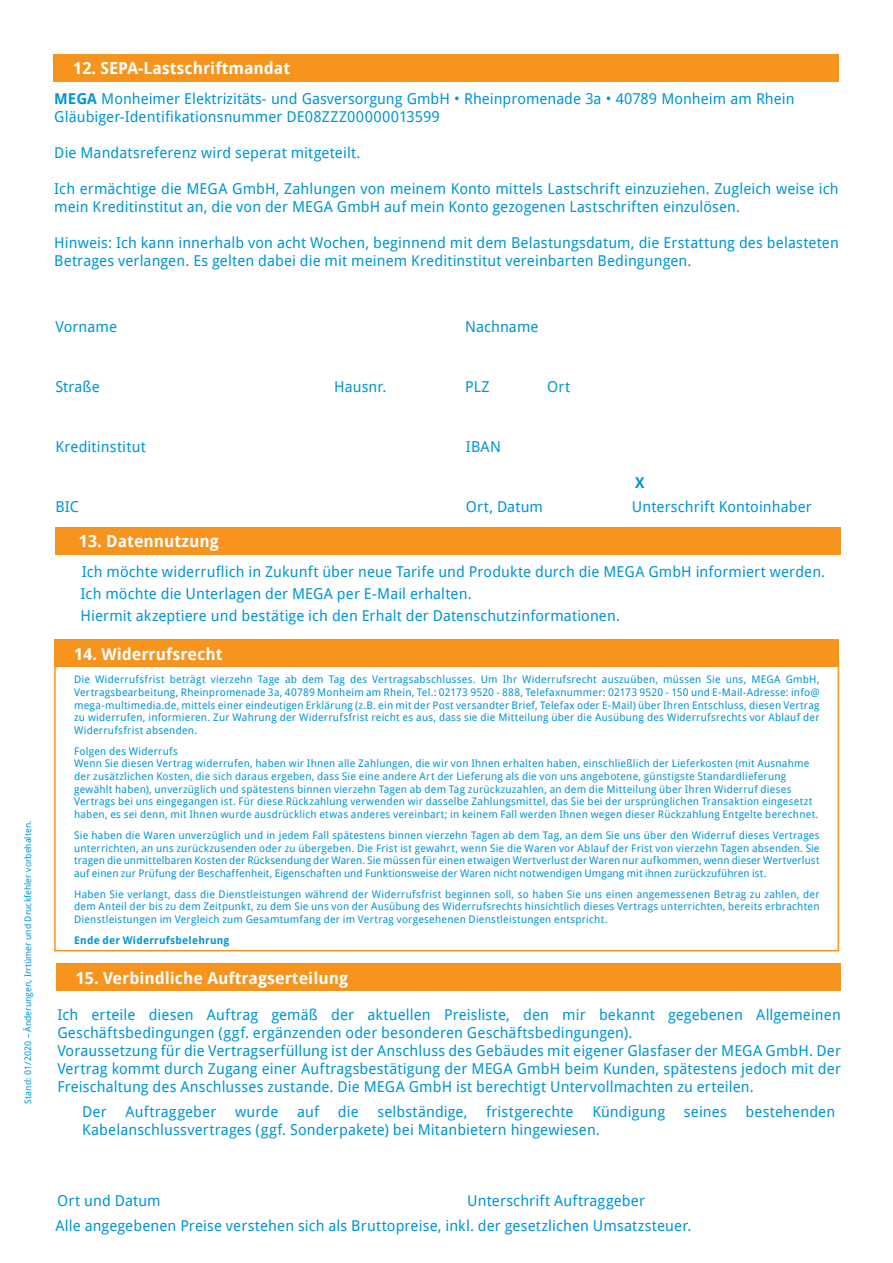
<style>
.page{position:relative;width:893px;height:1263px;background:#fff}
.page>*{position:absolute;margin:0;border:0;box-sizing:border-box;transform-origin:0 0}
.t1{font:700 16.5px "Droid Sans";color:#fff}
.t2{font:15px/18px "Droid Sans";letter-spacing:.005em;color:#0096d6}
.t3{font:700 15px "Droid Sans";color:#0096d6}
.t4{font:10.5px/12.6px "Droid Sans";letter-spacing:.02em;color:#0096d6;text-align:justify}
.t5{font:700 10.5px "Droid Sans";letter-spacing:.025em;color:#0096d6}
.t6{font:9px "Droid Sans";color:#0096d6}
.s1{font-weight:700}
</style>
<div class="page">
<div style="left:55px;top:527px;width:786px;height:27px;background:#f7941e"></div>
<div style="left:53px;top:54px;width:786px;height:27px;background:#f7941e"></div>
<div style="left:54px;top:639px;width:785px;height:27px;background:#f7941e"></div>
<div style="left:54px;top:666px;width:785px;height:285px;border:2px solid #f7941e"></div>
<div style="left:56px;top:963px;width:785px;height:28px;background:#f7941e"></div>
<p class="t6" style="left:22px;top:1104px;width:285px;rotate:-90deg">Stand: 01/2020 – Änderungen, Irrtümer und Druckfehler vorbehalten.</p>
<h1 class="t1" style="left:73px;top:56px;width:218px">12. SEPA-Lastschriftmandat</h1>
<h2 class="t2" style="left:54px;top:89px;width:742px"><span class="s1">MEGA</span> Monheimer Elektrizitäts- und Gasversorgung GmbH • Rheinpromenade 3a • 40789 Monheim am Rhein<br>Gläubiger-Identifikationsnummer DE08ZZZ00000013599</h2>
<h2 class="t2" style="left:54px;top:143px;width:308px">Die Mandatsreferenz wird seperat mitgeteilt.</h2>
<h2 class="t2" style="left:54px;top:179px;width:786px">Ich ermächtige die MEGA GmbH, Zahlungen von meinem Konto mittels Lastschrift einzuziehen. Zugleich weise ich mein Kreditinstitut an, die von der MEGA GmbH auf mein Konto gezogenen Lastschriften einzulösen.</h2>
<h2 class="t2" style="left:54px;top:233px;width:786px">Hinweis: Ich kann innerhalb von acht Wochen, beginnend mit dem Belastungsdatum, die Erstattung des belasteten<br>Betrages verlangen. Es gelten dabei die mit meinem Kreditinstitut vereinbarten Bedingungen.</h2>
<h2 class="t2" style="left:55px;top:317px;width:63px">Vorname</h2>
<h2 class="t2" style="left:465px;top:317px;width:75px">Nachname</h2>
<h2 class="t2" style="left:55px;top:377px;width:46px">Straße</h2>
<h2 class="t2" style="left:334px;top:377px;width:54px">Hausnr.</h2>
<h2 class="t2" style="left:465px;top:377px;width:26px">PLZ</h2>
<h2 class="t2" style="left:547px;top:377px;width:24px">Ort</h2>
<h2 class="t2" style="left:55px;top:437px;width:92px">Kreditinstitut</h2>
<h2 class="t2" style="left:466px;top:437px;width:37px">IBAN</h2>
<h2 class="t3" style="left:635px;top:472px;width:11px">X</h2>
<h2 class="t2" style="left:55px;top:497px;width:25px">BIC</h2>
<h2 class="t2" style="left:466px;top:497px;width:79px">Ort, Datum</h2>
<h2 class="t2" style="left:632px;top:497px;width:181px">Unterschrift Kontoinhaber</h2>
<h1 class="t1" style="left:79px;top:530px;width:141px">13. Datennutzung</h1>
<h2 class="t2" style="left:82px;top:562px;width:745px">Ich möchte widerruflich in Zukunft über neue Tarife und Produkte durch die MEGA GmbH informiert werden.</h2>
<h2 class="t2" style="left:81px;top:582px;width:541px;line-height:22.2px">Ich möchte die Unterlagen der MEGA per E-Mail erhalten.<br>Hiermit akzeptiere und bestätige ich den Erhalt der Datenschutzinformationen.</h2>
<h1 class="t1" style="left:74px;top:642px;width:150px">14. Widerrufsrecht</h1>
<p class="t4" style="left:74px;top:673px;width:747px">Die Widerrufsfrist beträgt vierzehn Tage ab dem Tag des Vertragsabschlusses. Um Ihr Widerrufsrecht auszuüben, müssen Sie uns, MEGA GmbH, Vertragsbearbeitung, Rheinpromenade 3a, 40789 Monheim am Rhein, Tel.: 02173 9520 - 888, Telefaxnummer: 02173 9520 - 150 und E-Mail-Adresse: info@ mega-multimedia.de, mittels einer eindeutigen Erklärung (z.B. ein mit der Post versandter Brief, Telefax oder E-Mail) über Ihren Entschluss, diesen Vertrag zu widerrufen, informieren. Zur Wahrung der Widerrufsfrist reicht es aus, dass sie die Mitteilung über die Ausübung des Widerrufsrechts vor Ablauf der Widerrufsfrist absenden.</p>
<p class="t4" style="left:74px;top:744px;width:746px;text-align:left">Folgen des Widerrufs<br>Wenn Sie diesen Vertrag widerrufen, haben wir Ihnen alle Zahlungen, die wir von Ihnen erhalten haben, einschließlich der Lieferkosten (mit Ausnahme der zusätzlichen Kosten, die sich daraus ergeben, dass Sie eine andere Art der Lieferung als die von uns angebotene, günstigste Standardlieferung gewählt haben), unverzüglich und spätestens binnen vierzehn Tagen ab dem Tag zurückzuzahlen, an dem die Mitteilung über Ihren Widerruf dieses Vertrags bei uns eingegangen ist. Für diese Rückzahlung verwenden wir dasselbe Zahlungsmittel, das Sie bei der ursprünglichen Transaktion eingesetzt haben, es sei denn, mit Ihnen wurde ausdrücklich etwas anderes vereinbart; in keinem Fall werden Ihnen wegen dieser Rückzahlung Entgelte berechnet.</p>
<p class="t4" style="left:74px;top:828px;width:747px">Sie haben die Waren unverzüglich und in jedem Fall spätestens binnen vierzehn Tagen ab dem Tag, an dem Sie uns über den Widerruf dieses Vertrages unterrichten, an uns zurückzusenden oder zu übergeben. Die Frist ist gewahrt, wenn Sie die Waren vor Ablauf der Frist von vierzehn Tagen absenden. Sie tragen die unmittelbaren Kosten der Rücksendung der Waren. Sie müssen für einen etwaigen Wertverlust der Waren nur aufkommen, wenn dieser Wertverlust auf einen zur Prüfung der Beschaffenheit, Eigenschaften und Funktionsweise der Waren nicht notwendigen Umgang mit ihnen zurückzuführen ist.</p>
<p class="t4" style="left:74px;top:887px;width:747px">Haben Sie verlangt, dass die Dienstleistungen während der Widerrufsfrist beginnen soll, so haben Sie uns einen angemessenen Betrag zu zahlen, der dem Anteil der bis zu dem Zeitpunkt, zu dem Sie uns von der Ausübung des Widerrufsrechts hinsichtlich dieses Vertrags unterrichten, bereits erbrachten Dienstleistungen im Vergleich zum Gesamtumfang der im Vertrag vorgesehenen Dienstleistungen entspricht.</p>
<p class="t5" style="left:74px;top:933px;width:157px">Ende der Widerrufsbelehrung</p>
<h1 class="t1" style="left:76px;top:966px;width:274px">15. Verbindliche Auftragserteilung</h1>
<p class="t2" style="left:57px;top:1005px;width:785px">Ich erteile diesen Auftrag gemäß der aktuellen Preisliste, den mir bekannt gegebenen Allgemeinen Geschäftsbedingungen (ggf. ergänzenden oder besonderen Geschäftsbedingungen).<br>Voraussetzung für die Vertragserfüllung ist der Anschluss des Gebäudes mit eigener Glasfaser der MEGA GmbH. Der Vertrag kommt durch Zugang einer Auftragsbestätigung der MEGA GmbH beim Kunden, spätestens jedoch mit der Freischaltung des Anschlusses zustande. Die MEGA GmbH ist berechtigt Untervollmachten zu erteilen.</p>
<h2 class="t2" style="left:82px;top:1102px;width:198px">Der Auftraggeber wurde</h2>
<h2 class="t2" style="left:297px;top:1102px;width:24px">auf</h2>
<h2 class="t2" style="left:338px;top:1102px;width:22px">die</h2>
<h2 class="t2" style="left:377px;top:1102px;width:92px">selbständige,</h2>
<h2 class="t2" style="left:486px;top:1102px;width:180px">fristgerechte Kündigung</h2>
<h2 class="t2" style="left:684px;top:1102px;width:44px">seines</h2>
<h2 class="t2" style="left:746px;top:1102px;width:91px">bestehenden</h2>
<h2 class="t2" style="left:82px;top:1120px;width:519px">Kabelanschlussvertrages (ggf. Sonderpakete) bei Mitanbietern hingewiesen.</h2>
<h2 class="t2" style="left:55px;top:1188px;width:637px;line-height:24.6px;text-indent:412px">Unterschrift Auftraggeber<br>Alle angegebenen Preise verstehen sich als Bruttopreise, inkl. der gesetzlichen Umsatzsteuer.</h2>
<h2 class="t2" style="left:57px;top:1191px;width:105px">Ort und Datum</h2>
</div>
